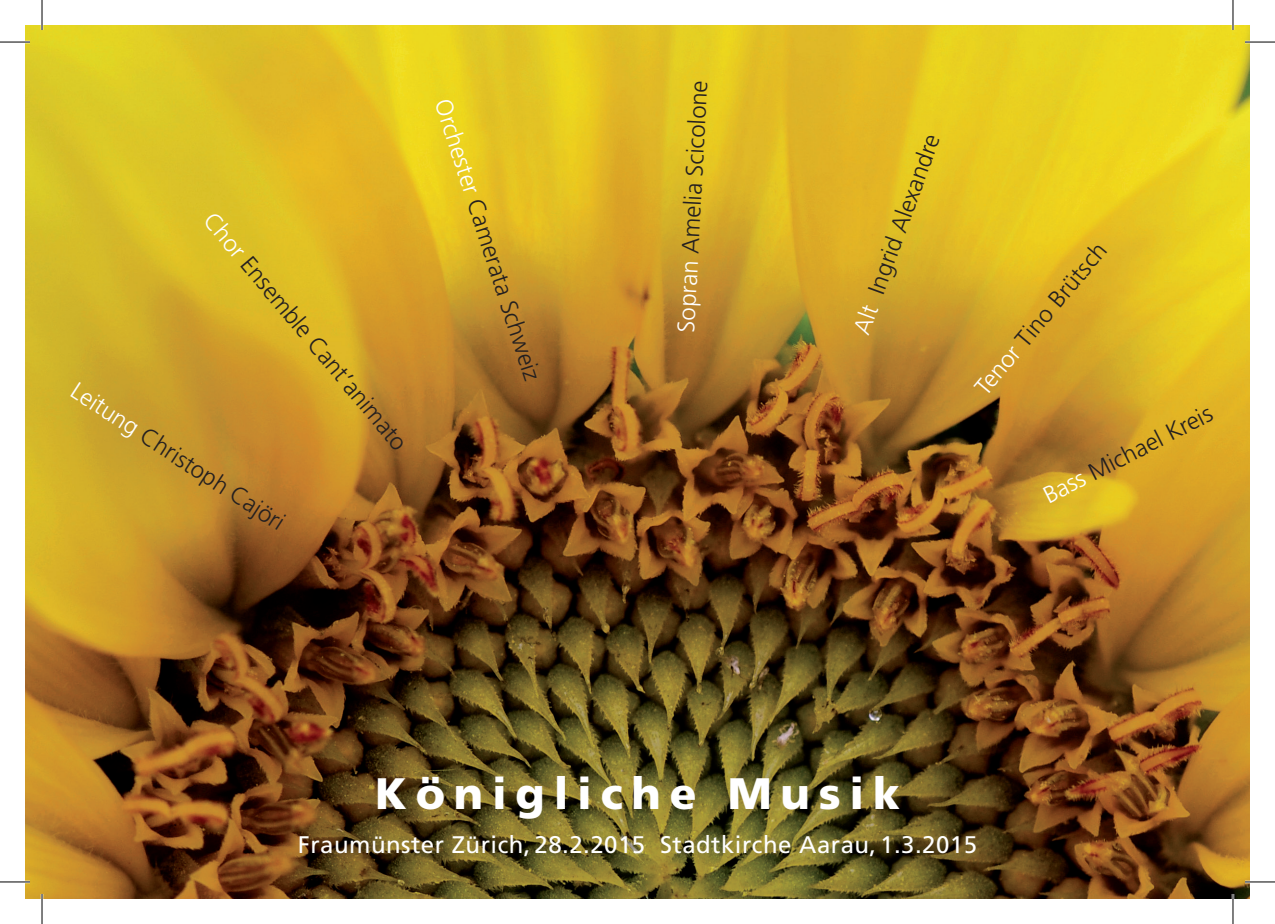
<style>
.page{position:relative;width:1275px;height:924px;background:#fff}
.page>*{position:absolute;margin:0;border:0;box-sizing:border-box;transform-origin:0 0}
.t1{font:900 44px "Frutiger";letter-spacing:.2em;color:#fff}
.t2{font:300 24px "Frutiger";color:#231f20}
.t3{font:24px "Frutiger";letter-spacing:.02em;color:#fff}
.s1{color:#fff}
</style>
<div class="page">
<img style="left:25px;top:25px;width:1225px;height:873px">
<hr style="left:0;top:41px;width:30px;height:2px;background:#fff">
<hr style="left:1245px;top:41px;width:30px;height:2px;background:#fff">
<hr style="left:0;top:880px;width:30px;height:2px;background:#fff">
<hr style="left:1245px;top:880px;width:30px;height:2px;background:#fff">
<hr style="left:41px;top:0;width:2px;height:30px;background:#fff">
<hr style="left:41px;top:893px;width:2px;height:30px;background:#fff">
<hr style="left:1231px;top:0;width:3px;height:30px;background:#fff">
<hr style="left:1231px;top:893px;width:3px;height:30px;background:#fff">
<hr style="left:0;top:42px;width:30px;height:1px;background:#000">
<hr style="left:1245px;top:42px;width:30px;height:1px;background:#000">
<hr style="left:0;top:881px;width:30px;height:1px;background:#000">
<hr style="left:1245px;top:881px;width:30px;height:1px;background:#000">
<hr style="left:42px;top:0;width:1px;height:30px;background:#000">
<hr style="left:42px;top:893px;width:1px;height:30px;background:#000">
<hr style="left:1232px;top:0;width:1px;height:30px;background:#000">
<hr style="left:1232px;top:893px;width:1px;height:30px;background:#000">
<p class="t2" style="left:219px;top:207px;width:303px;rotate:50deg"><span class="s1">Chor</span> Ensemble Cant’animato</p>
<p class="t2" style="left:81px;top:376px;width:251px;rotate:33deg"><span class="s1">Leitung</span> Christoph Cajöri</p>
<p class="t2" style="left:455px;top:95px;width:296px;rotate:72deg"><span class="s1">Orchester</span> Camerata Schweiz</p>
<p class="t2" style="left:672px;top:331px;width:254px;rotate:-87deg"><span class="s1">Sopran</span> Amelia Scicolone</p>
<p class="t2" style="left:848px;top:328px;width:212px;rotate:-70deg"><span class="s1">Alt</span> Ingrid Alexandre</p>
<p class="t2" style="left:969px;top:382px;width:191px;rotate:-50deg"><span class="s1">Tenor</span> Tino Brütsch</p>
<p class="t2" style="left:1038px;top:484px;width:188px;rotate:-27deg"><span class="s1">Bass</span> Michael Kreis</p>
<h1 class="t1" style="left:375px;top:766px;width:526px">Königliche Musik</h1>
<p class="t3" style="left:298px;top:830px;width:680px">Fraumünster Zürich, 28.2.2015 Stadtkirche Aarau, 1.3.2015</p>
</div>
